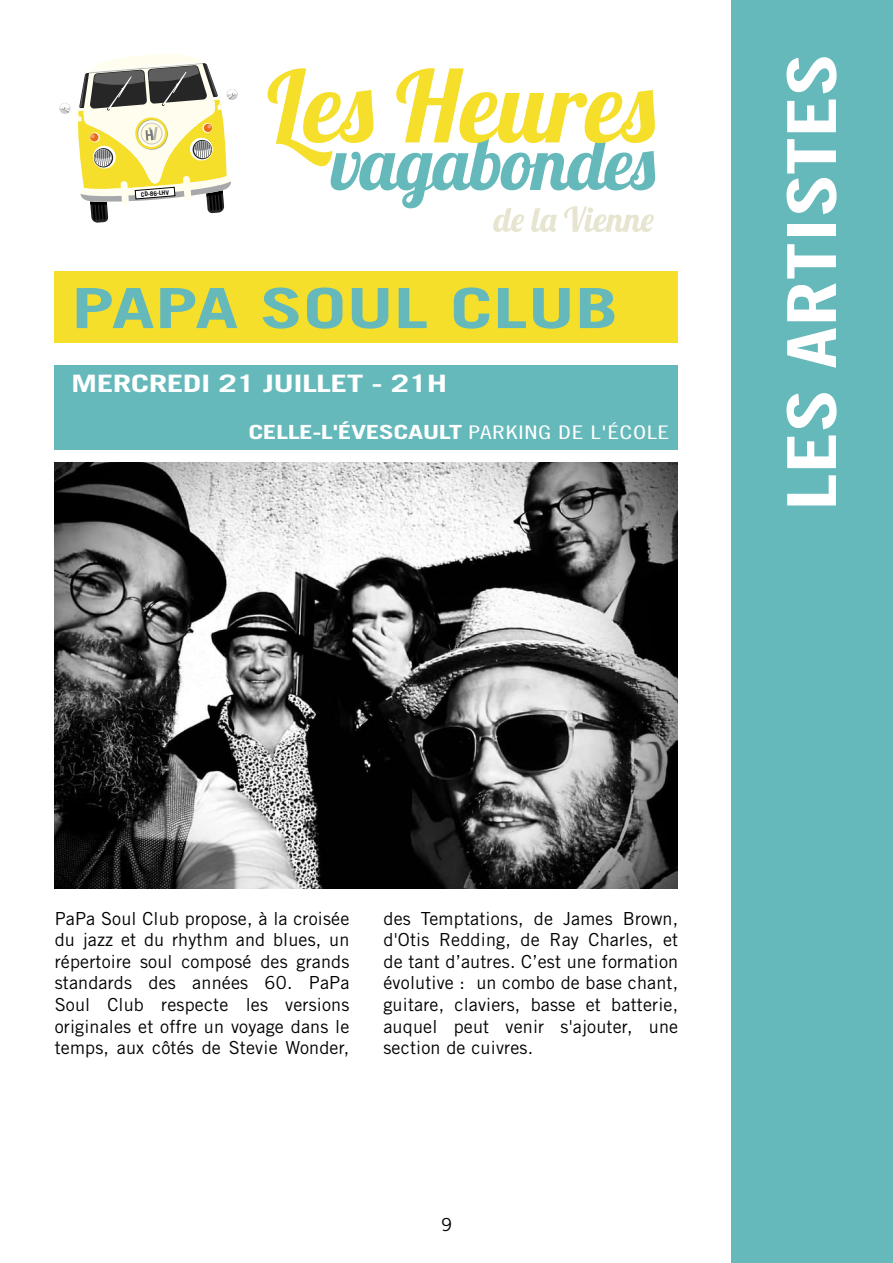
<style>
.page{position:relative;width:893px;height:1263px;background:#fff}
.page>*{position:absolute;margin:0;border:0;box-sizing:border-box;transform-origin:0 0}
.t1{font:67.5px "Trade Gothic Bold Cond Twenty";color:#fff;scale:1.4 1}
.t2{font:700 55.5px "Trade Gothic";color:#66b9bb;scale:1.4 1}
.t3{font:700 24px "Trade Gothic";letter-spacing:-.02em;color:#fff;scale:1.4 1}
.t4{font:700 19.5px "Trade Gothic";letter-spacing:-.02em;color:#fff;scale:1.4 1}
.t5{font:18px/21.6px "Trade Gothic";letter-spacing:.01em;color:#000;text-align:justify}
.t6{font:700 6.15px "Trade Gothic";color:#000}
.s1{font-family:"Trade Gothic Cond Eighteen";font-weight:400;font-size:18.75px}
</style>
<div class="page">
<div style="left:731px;top:0;width:162px;height:1263px;background:#66b9bb"></div>
<img style="left:54px;top:463px;width:624px;height:425px">
<div style="left:54px;top:271px;width:624px;height:71px;background:#f6df2a"></div>
<svg style="left:60px;top:54px;width:177px;height:169px"></svg>
<div style="left:54px;top:365px;width:624px;height:50px;background:#66b9bb"></div>
<div style="left:54px;top:415px;width:624px;height:34px;background:#66b9bb"></div>
<svg style="left:268px;top:68px;width:387px;height:164px"></svg>
<p class="t6" style="left:141px;top:191px;width:29px;rotate:-5deg">CD-86-LHV</p>
<h2 class="t2" style="left:71px;top:274px;width:392px">PAPA SOUL CLUB</h2>
<h3 class="t3" style="left:71px;top:369px;width:270px">MERCREDI 21 JUILLET - 21H</h3>
<p class="t4" style="left:248px;top:420px;width:302px">CELLE-L'ÉVESCAULT <span class="s1">PARKING DE L'ÉCOLE</span></p>
<h1 class="t1" style="left:771px;top:511px;width:328px;rotate:-90deg">LES ARTISTES</h1>
<p class="t5" style="left:55px;top:907px;width:296px">PaPa Soul Club propose, à la croisée du jazz et du rhythm and blues, un répertoire soul composé des grands standards des années 60. PaPa Soul Club respecte les versions originales et offre un voyage dans le temps, aux côtés de Stevie Wonder,</p>
<p class="t5" style="left:383px;top:907px;width:296px">des Temptations, de James Brown, d'Otis Redding, de Ray Charles, et de tant d’autres. C’est une formation évolutive : un combo de base chant, guitare, claviers, basse et batterie, auquel peut venir s'ajouter, une section de cuivres.</p>
<p class="t5" style="left:441px;top:1214px;width:12px">9</p>
</div>
